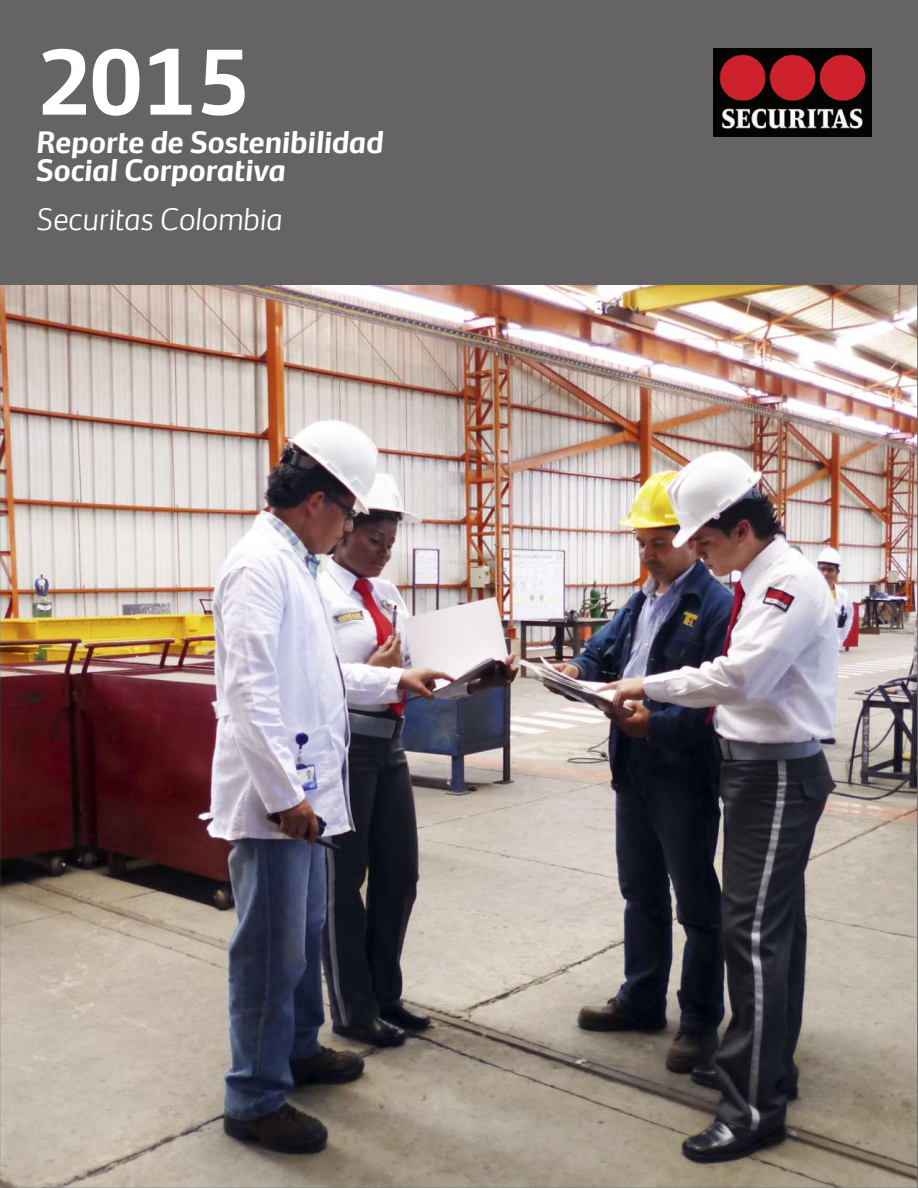
<style>
.page{position:relative;width:918px;height:1188px;background:#fff}
.page>*{position:absolute;margin:0;border:0;box-sizing:border-box;transform-origin:0 0}
.t1{font:700 84.45px "Securitas Sans TT";color:#fff}
.t2{font:italic 700 28.2px/28.2px "Securitas Sans TT";color:#fff}
.t3{font:italic 300 28.2px "Securitas Sans TT";color:#fff}
</style>
<div class="page">
<img style="left:0;top:285px;width:918px;height:903px">
<div style="left:0;top:0;width:918px;height:285px;background:#656364"></div>
<img style="left:714px;top:49px;width:158px;height:88px">
<h1 class="t1" style="left:36px;top:9px;width:216px">2015</h1>
<p class="t2" style="left:36px;top:125px;width:349px">Reporte de Sostenibilidad<br>Social Corporativa</p>
<p class="t3" style="left:36px;top:196px;width:248px">Securitas Colombia</p>
</div>
